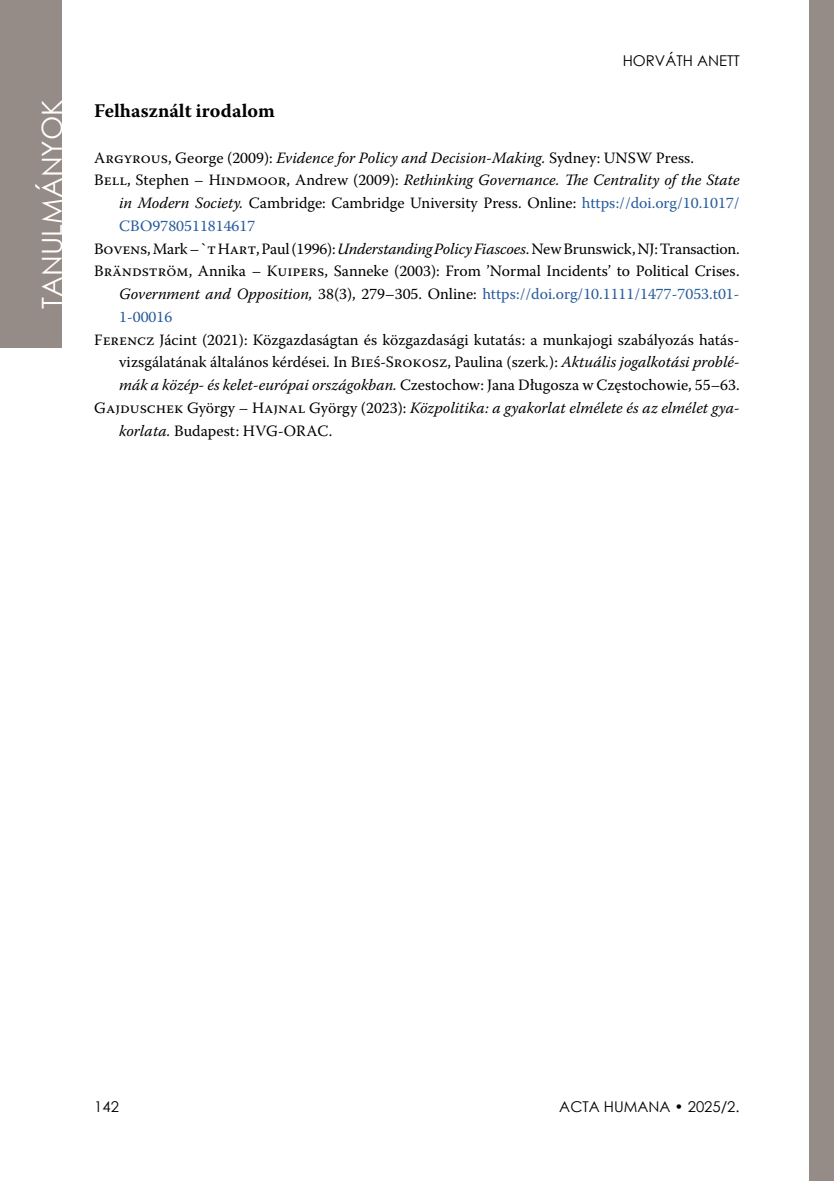
<style>
.page{position:relative;width:834px;height:1181px;background:#fff}
.page>*{position:absolute;margin:0;border:0;box-sizing:border-box;transform-origin:0 0}
.t1{font:28px "Century Gothic";color:#fff}
.Head_1{font:700 19.25px "Warnock Pro";color:#000}
.Biography{font:15.75px/22.8px "Warnock Pro";color:#000;text-align:justify}
.t2{font:14.88px "Century Gothic";color:#000}
.s1{font-style:italic}
.s2{color:#275b9b}
</style>
<div class="page">
<div style="left:809px;top:0;width:24px;height:1181px;background:#958b87"></div>
<div style="left:0;top:0;width:62px;height:347px;background:#958b87"></div>
<h1 class="t1" style="left:32px;top:308px;width:211px;rotate:-90deg">TANULMÁNYOK</h1>
<p class="t2" style="left:622px;top:50px;width:118px">HORVÁTH ANETT</p>
<p class="Head_1" style="left:94px;top:99px;width:182px">Felhasznált irodalom</p>
<p class="Biography" style="left:94px;top:146px;width:599px">Argyrous, George (2009): <span class="s1">Evidence for Policy and Decision-Making.</span> Sydney: UNSW Press.</p>
<p class="Biography" style="left:119px;top:168px;width:622px;text-indent:-25px">Bell, Stephen – Hindmoor, Andrew (2009): <span class="s1">Rethinking Governance. The Centrality of the State in Modern Society.</span> Cambridge: Cambridge University Press. Online: <span class="s2">https://doi.org/10.1017/ CBO9780511814617</span></p>
<p class="Biography" style="left:94px;top:237px;width:645px">Bovens, Mark – `t Hart, Paul (1996): <span class="s1">Understanding Policy Fiascoes</span>. New Brunswick, NJ: Transaction.</p>
<p class="Biography" style="left:119px;top:259px;width:622px;text-indent:-25px">Brändström, Annika – Kuipers, Sanneke (2003): From ’Normal Incidents’ to Political Crises.<br><span class="s1">Government and Opposition,</span> 38(3), 279–305. Online: <span class="s2">https://doi.org/10.1111/1477-7053.t01- 1-00016</span></p>
<p class="Biography" style="left:119px;top:328px;width:622px;text-indent:-25px">Ferencz Jácint (2021): Közgazdaságtan és közgazdasági kutatás: a munkajogi szabályozás hatás&shy;vizsgálatának általános kérdései. In Bieś-Srokosz, Paulina (szerk<span class="s1">.</span>): <span class="s1">Aktuális jogalkotási problé&shy;mák a közép- és kelet-európai országokban.</span> Czestochow: Jana Długosza w Częstochowie, 55–63.</p>
<p class="Biography" style="left:119px;top:396px;width:622px;text-indent:-25px">Gajduschek György – Hajnal György (2023): <span class="s1">Közpolitika: a gyakorlat elmélete és az elmélet gya&shy;korlata.</span> Budapest: HVG-ORAC.</p>
<p class="t2" style="left:94px;top:1095px;width:26px">142</p>
<p class="t2" style="left:559px;top:1095px;width:182px">ACTA HUMANA • 2025/2.</p>
</div>
